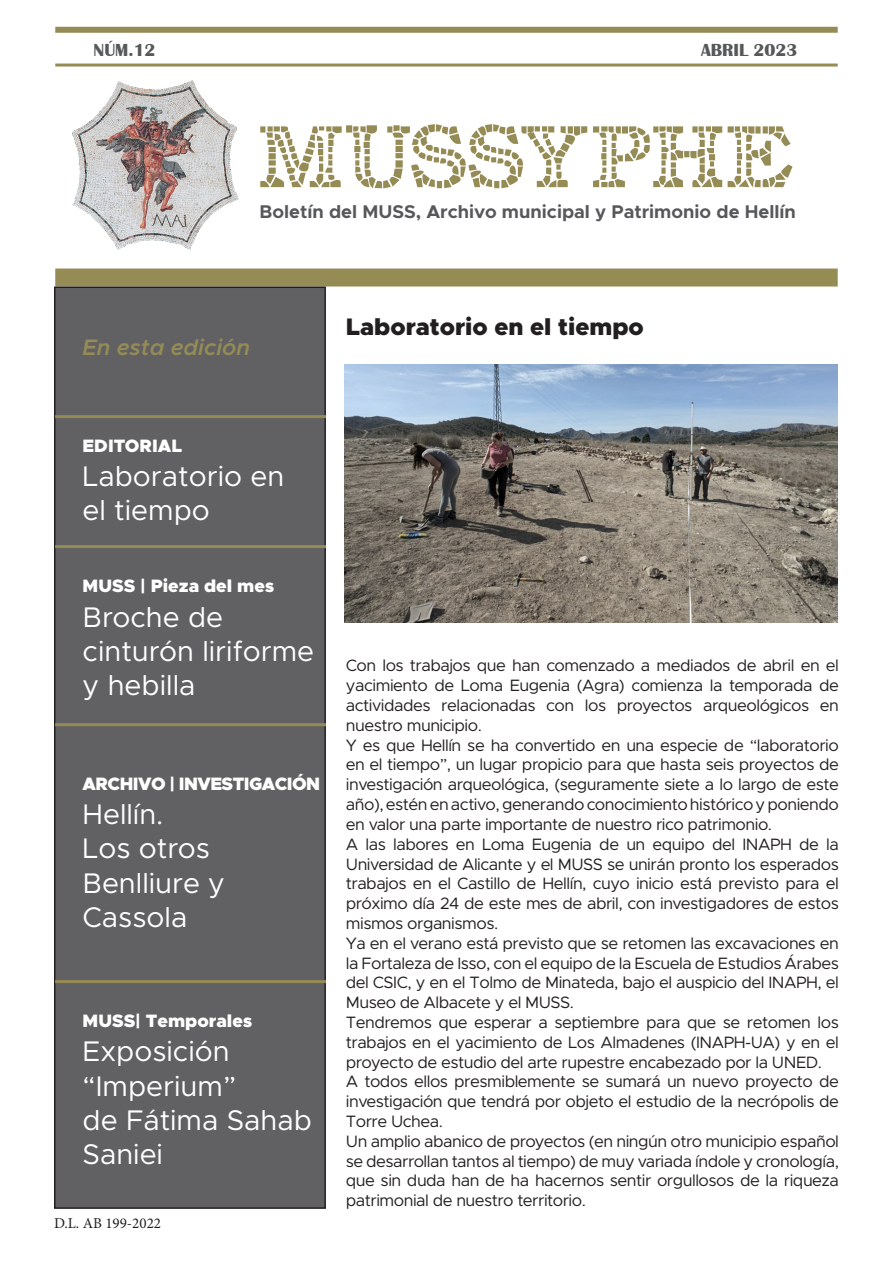
<style>
.page{position:relative;width:893px;height:1263px;background:#fff}
.page>*{position:absolute;margin:0;border:0;box-sizing:border-box;transform-origin:0 0}
.t1{font:89.4px "Classic Mosaic";color:#958b55}
.t2{font:28.5px/34.2px "Metropolis";color:#fff}
.t3{font:900 24px "Metropolis";color:#231f20}
.t4{font:italic 600 22.5px "Metropolis";color:#958b55}
.t5{font:700 18.45px "Metropolis";color:#57585a}
.t6{font:900 18px "Metropolis";color:#fff}
.t7{font:900 18px "Metropolis";letter-spacing:-.03em;color:#fff}
.t8{font:700 18px "Britannic";color:#57585a}
.t9{font:16.5px/19.8px "Metropolis";letter-spacing:-.03em;color:#231f20;text-align:justify}
.t10{font:15px "Minion Pro";color:#231f20}
</style>
<div class="page">
<div style="left:55px;top:27px;width:783px;height:6px;background:#958b55"></div>
<div style="left:55px;top:268px;width:783px;height:18px;background:#958b55"></div>
<hr style="left:55px;top:64px;width:783px;height:3px;background:#958b55">
<img style="left:72px;top:81px;width:166px;height:169px">
<div style="left:55px;top:287px;width:270px;height:921px;background:#616164"></div>
<div style="left:54px;top:286px;width:272px;height:923px;border:2px solid #231f20"></div>
<hr style="left:55px;top:415px;width:271px;height:3px;background:#958b55">
<hr style="left:55px;top:545px;width:271px;height:3px;background:#958b55">
<hr style="left:55px;top:723px;width:271px;height:3px;background:#958b55">
<hr style="left:55px;top:980px;width:271px;height:3px;background:#958b55">
<img style="left:345px;top:365px;width:493px;height:258px">
<p class="t8" style="left:94px;top:40px;width:63px">NÚM.12</p>
<p class="t8" style="left:701px;top:40px;width:98px">ABRIL 2023</p>
<p class="t1" style="left:260px;top:103px;width:536px">MUSSYPHE</p>
<p class="t5" style="left:259px;top:200px;width:538px">Boletín del MUSS, Archivo municipal y Patrimonio de Hellín</p>
<p class="t4" style="left:83px;top:333px;width:169px">En esta edición</p>
<p class="t3" style="left:346px;top:311px;width:299px">Laboratorio en el tiempo</p>
<p class="t6" style="left:83px;top:434px;width:101px">EDITORIAL</p>
<p class="t2" style="left:83px;top:459px;width:203px">Laboratorio en</p>
<p class="t2" style="left:83px;top:493px;width:129px">el tiempo</p>
<p class="t6" style="left:83px;top:575px;width:193px">MUSS | Pieza del mes</p>
<p class="t2" style="left:83px;top:600px;width:233px">Broche de cinturón liriforme y hebilla</p>
<p class="t7" style="left:83px;top:772px;width:239px">ARCHIVO | INVESTIGACIÓN</p>
<p class="t2" style="left:83px;top:797px;width:82px">Hellín.</p>
<p class="t2" style="left:83px;top:831px;width:129px">Los otros</p>
<p class="t2" style="left:83px;top:866px;width:144px">Benlliure y</p>
<p class="t2" style="left:83px;top:900px;width:106px">Cassola</p>
<p class="t6" style="left:83px;top:1009px;width:171px">MUSS| Temporales</p>
<p class="t2" style="left:83px;top:1034px;width:149px">Exposición</p>
<p class="t2" style="left:83px;top:1068px;width:155px">“Imperium”</p>
<p class="t2" style="left:83px;top:1103px;width:231px">de Fátima Sahab</p>
<p class="t2" style="left:83px;top:1137px;width:82px">Saniei</p>
<p class="t10" style="left:54px;top:1213px;width:109px">D.L. AB 199-2022</p>
<p class="t9" style="left:346px;top:656px;width:495px">Con los trabajos que han comenzado a mediados de abril en el yacimiento de Loma Eugenia (Agra) comienza la temporada de actividades relacionadas con los proyectos arqueológicos en nuestro municipio.</p>
<p class="t9" style="left:346px;top:735px;width:495px">Y es que Hellín se ha convertido en una especie de “laboratorio en el tiempo”, un lugar propicio para que hasta seis proyectos de investigación arqueológica, (seguramente siete a lo largo de este año), estén en activo, generando conocimiento histórico y poniendo en valor una parte importante de nuestro rico patrimonio.</p>
<p class="t9" style="left:346px;top:834px;width:495px">A las labores en Loma Eugenia de un equipo del INAPH de la Universidad de Alicante y el MUSS se unirán pronto los esperados trabajos en el Castillo de Hellín, cuyo inicio está previsto para el próximo día 24 de este mes de abril, con investigadores de estos mismos organismos.</p>
<p class="t9" style="left:346px;top:933px;width:495px">Ya en el verano está previsto que se retomen las excavaciones en la Fortaleza de Isso, con el equipo de la Escuela de Estudios Árabes del CSIC, y en el Tolmo de Minateda, bajo el auspicio del INAPH, el Museo de Albacete y el MUSS.</p>
<p class="t9" style="left:346px;top:1012px;width:495px">Tendremos que esperar a septiembre para que se retomen los trabajos en el yacimiento de Los Almadenes (INAPH-UA) y en el proyecto de estudio del arte rupestre encabezado por la UNED.</p>
<p class="t9" style="left:346px;top:1072px;width:495px">A todos ellos presmiblemente se sumará un nuevo proyecto de investigación que tendrá por objeto el estudio de la necrópolis de Torre Uchea.</p>
<p class="t9" style="left:346px;top:1131px;width:495px">Un amplio abanico de proyectos (en ningún otro municipio español se desarrollan tantos al tiempo) de muy variada índole y cronología, que sin duda han de ha hacernos sentir orgullosos de la riqueza patrimonial de nuestro territorio.</p>
</div>
